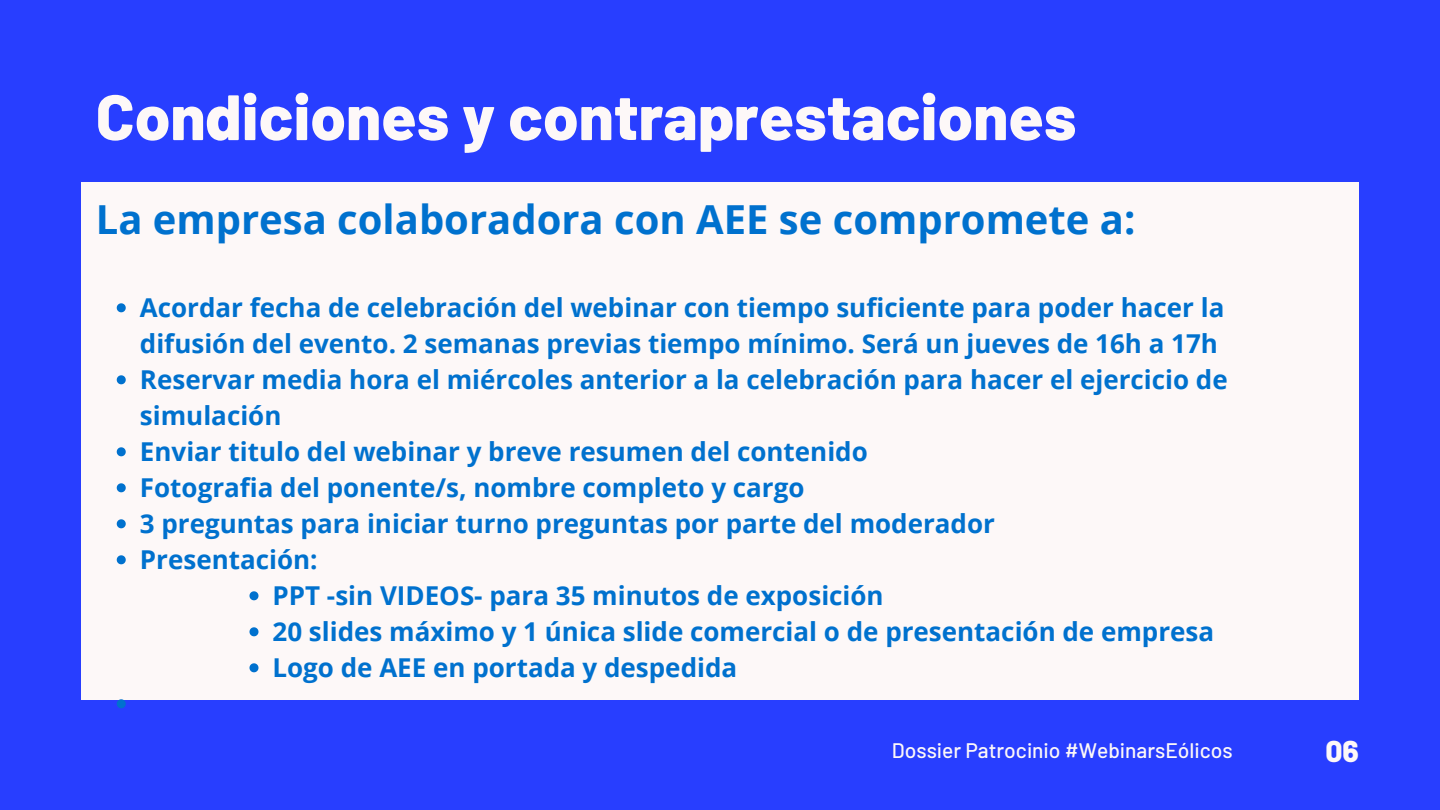
<style>
.page{position:relative;width:1440px;height:810px;background:#283eff}
.page>*{position:absolute;margin:0;border:0;box-sizing:border-box;transform-origin:0 0}
.t1{font:800 64px "Barlow";color:#fdf8f8}
.t2{font:700 40px "Open Sans";color:#0071ce}
.t3{font:800 30px "Barlow";color:#fdf8f8}
.t4{font:700 26px/36px "Open Sans";color:#0071ce}
.t5{font:500 21px "Barlow";color:#fdf8f8}
</style>
<div class="page">
<div style="left:81px;top:182px;width:1278px;height:518px;background:#fdf8f8"></div>
<svg style="left:117px;top:303px;width:9px;height:9px"></svg>
<svg style="left:117px;top:375px;width:9px;height:9px"></svg>
<svg style="left:117px;top:447px;width:9px;height:9px"></svg>
<svg style="left:117px;top:483px;width:9px;height:9px"></svg>
<svg style="left:117px;top:519px;width:9px;height:9px"></svg>
<svg style="left:117px;top:555px;width:9px;height:9px"></svg>
<svg style="left:249px;top:591px;width:9px;height:9px"></svg>
<svg style="left:249px;top:627px;width:9px;height:9px"></svg>
<svg style="left:249px;top:663px;width:9px;height:9px"></svg>
<svg style="left:117px;top:699px;width:9px;height:9px"></svg>
<p class="t1" style="left:96px;top:76px;width:982px">Condiciones y contraprestaciones</p>
<p class="t2" style="left:96px;top:191px;width:1041px">La empresa colaboradora con AEE se compromete a:</p>
<p class="t4" style="left:140px;top:289px;width:1086px">Acordar fecha de celebración del webinar con tiempo suficiente para poder hacer la difusión del evento. 2 semanas previas tiempo mínimo. Será un jueves de 16h a 17h</p>
<p class="t4" style="left:140px;top:361px;width:1089px">Reservar media hora el miércoles anterior a la celebración para hacer el ejercicio de simulación</p>
<p class="t4" style="left:140px;top:433px;width:729px">Enviar titulo del webinar y breve resumen del contenido</p>
<p class="t4" style="left:140px;top:469px;width:666px">Fotografia del ponente/s, nombre completo y cargo</p>
<p class="t4" style="left:140px;top:505px;width:856px">3 preguntas para iniciar turno preguntas por parte del moderador</p>
<p class="t4" style="left:140px;top:541px;width:179px">Presentación:</p>
<p class="t4" style="left:273px;top:577px;width:613px">PPT -sin VIDEOS- para 35 minutos de exposición</p>
<p class="t4" style="left:273px;top:613px;width:943px">20 slides máximo y 1 única slide comercial o de presentación de empresa</p>
<p class="t4" style="left:273px;top:649px;width:466px">Logo de AEE en portada y despedida</p>
<p class="t5" style="left:892px;top:737px;width:342px">Dossier Patrocinio #WebinarsEólicos</p>
<p class="t3" style="left:1326px;top:732px;width:35px">06</p>
</div>
